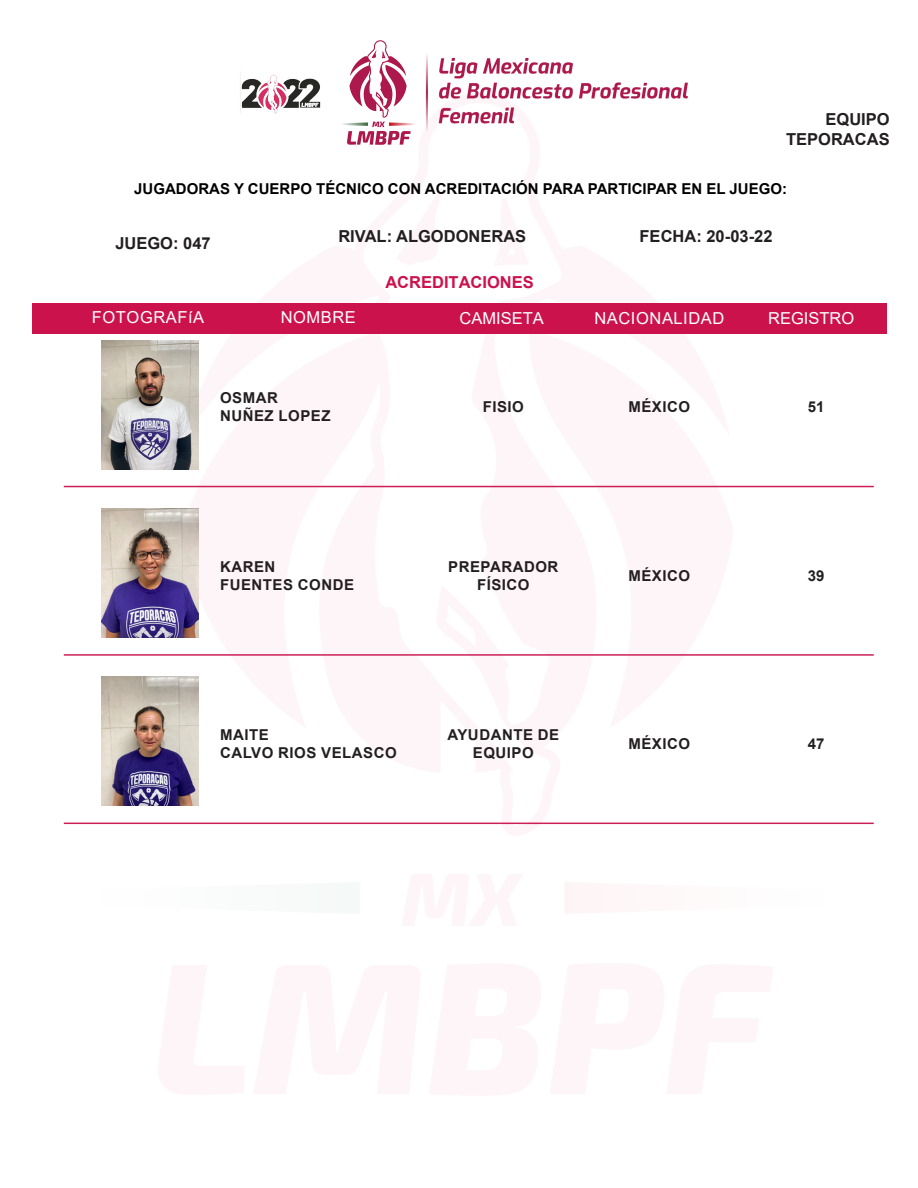
<style>
.page{position:relative;width:918px;height:1188px;background:#fff}
.page>*{position:absolute;margin:0;border:0;box-sizing:border-box;transform-origin:0 0}
.t1{font:700 16.5px/19.8px "Arial";color:#231f20;text-align:right}
.t2{font:16.5px "Arial";letter-spacing:.035em;color:#fff}
.t3{font:16.5px "Arial";color:#fff}
.t4{font:700 16.5px "Arial";color:#cc124c}
.t5{font:700 15px/18px "Arial";letter-spacing:.035em;color:#231f20;text-align:center}
.t6{font:700 15px "Arial";color:#000}
</style>
<div class="page">
<svg style="left:360px;top:485px;width:204px;height:340px"></svg>
<div style="left:33px;top:303px;width:854px;height:31px;background:#cc124c"></div>
<img style="left:240px;top:40px;width:447px;height:105px">
<img style="left:102px;top:340px;width:96px;height:129px">
<hr style="left:64px;top:486px;width:810px;height:1px;background:#cc1f56">
<img style="left:102px;top:509px;width:96px;height:129px">
<hr style="left:64px;top:654px;width:810px;height:2px;background:#cc1f56">
<img style="left:102px;top:677px;width:96px;height:129px">
<hr style="left:64px;top:823px;width:810px;height:1px;background:#cc1f56">
<p class="t1" style="left:786px;top:110px;width:105px">EQUIPO<br>TEPORACAS</p>
<p class="t6" style="left:134px;top:178px;width:654px">JUGADORAS Y CUERPO TÉCNICO CON ACREDITACIÓN PARA PARTICIPAR EN EL JUEGO:</p>
<p class="t1" style="left:115px;top:233px;width:97px">JUEGO: 047</p>
<p class="t1" style="left:338px;top:227px;width:189px">RIVAL: ALGODONERAS</p>
<p class="t1" style="left:640px;top:227px;width:134px">FECHA: 20-03-22</p>
<p class="t4" style="left:385px;top:271px;width:150px">ACREDITACIONES</p>
<p class="t2" style="left:92px;top:306px;width:114px">FOTOGRAFíA</p>
<p class="t2" style="left:281px;top:306px;width:77px">NOMBRE</p>
<p class="t3" style="left:460px;top:307px;width:86px">CAMISETA</p>
<p class="t3" style="left:768px;top:307px;width:88px">REGISTRO</p>
<p class="t2" style="left:594px;top:307px;width:131px">NACIONALIDAD</p>
<p class="t5" style="left:220px;top:389px;width:59px">OSMAR</p>
<p class="t5" style="left:220px;top:407px;width:112px">NUÑEZ LOPEZ</p>
<p class="t5" style="left:220px;top:558px;width:57px">KAREN</p>
<p class="t5" style="left:220px;top:576px;width:136px">FUENTES CONDE</p>
<p class="t5" style="left:483px;top:398px;width:43px">FISIO</p>
<p class="t5" style="left:628px;top:398px;width:63px">MÉXICO</p>
<p class="t5" style="left:808px;top:398px;width:18px">51</p>
<p class="t5" style="left:448px;top:558px;width:112px">PREPARADOR<br>FÍSICO</p>
<p class="t5" style="left:628px;top:567px;width:63px">MÉXICO</p>
<p class="t5" style="left:808px;top:567px;width:18px">39</p>
<p class="t5" style="left:220px;top:726px;width:50px">MAITE</p>
<p class="t5" style="left:220px;top:744px;width:178px">CALVO RIOS VELASCO</p>
<p class="t5" style="left:447px;top:726px;width:113px">AYUDANTE DE<br>EQUIPO</p>
<p class="t5" style="left:628px;top:735px;width:63px">MÉXICO</p>
<p class="t5" style="left:808px;top:735px;width:18px">47</p>
</div>
